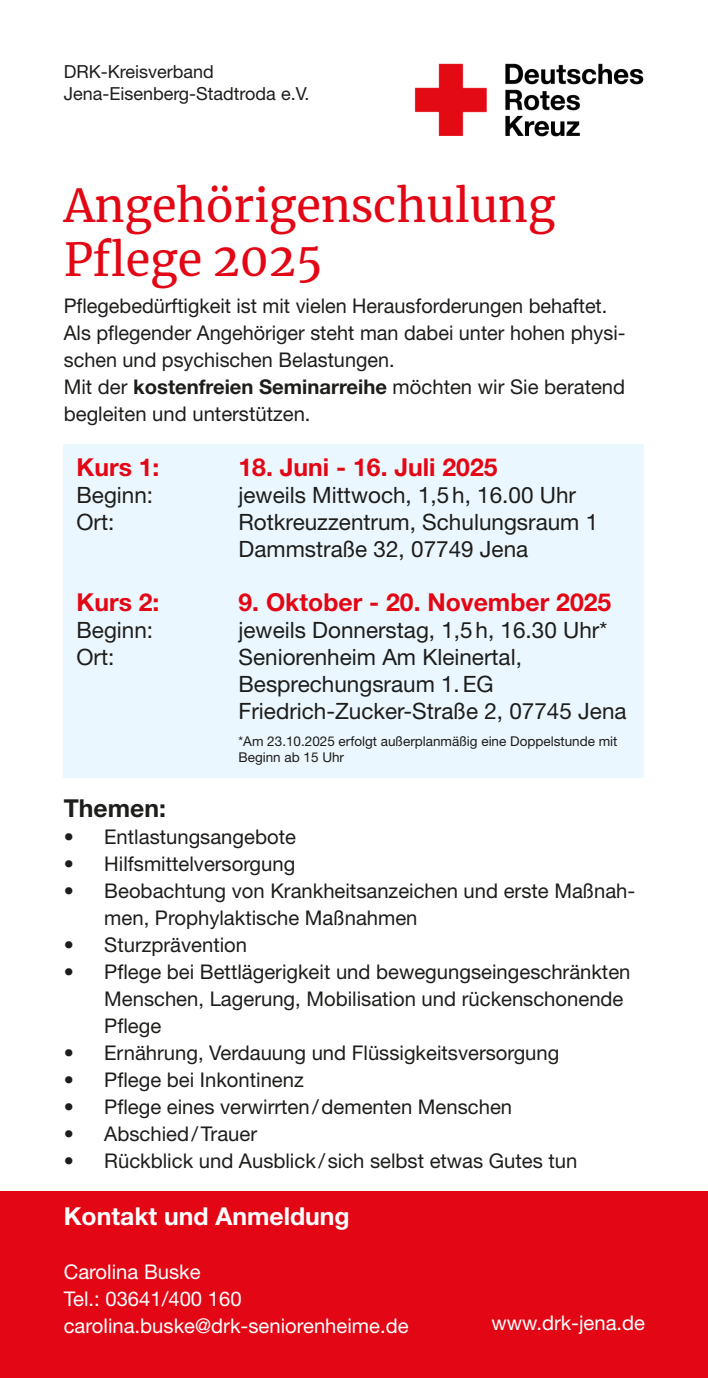
<style>
.page{position:relative;width:708px;height:1378px;background:#fff}
.page>*{position:absolute;margin:0;border:0;box-sizing:border-box;transform-origin:0 0}
.t1{font:45px/54px "Merriweather";color:#e30614}
.t2{font:700 24.75px "Helvetica Neue";color:#e30614}
.t3{font:700 24.75px "Helvetica Neue";color:#fff}
.t4{font:700 24.75px "Helvetica Neue";color:#1d1d1b}
.t5{font:22.5px/27px "Helvetica Neue";color:#1d1d1b}
.t6{font:20.25px/27px "Helvetica Neue";color:#1d1d1b}
.t7{font:20.25px/27px "Helvetica Neue";color:#fff}
.t8{font:18px/21.6px "Helvetica Neue";color:#1d1d1b}
.t9{font:13.5px/16.2px "Helvetica Neue";color:#1d1d1b}
.s1{font-weight:700}
</style>
<div class="page">
<img style="left:414px;top:63px;width:230px;height:74px">
<div style="left:64px;top:444px;width:580px;height:333px;background:#ebf7fe"></div>
<div style="left:0;top:1191px;width:708px;height:187px;background:#e30614"></div>
<p class="t8" style="left:64px;top:61px;width:247px">DRK-Kreisverband<br>Jena-Eisenberg-Stadtroda e.V.</p>
<h1 class="t1" style="left:64px;top:177px;width:493px">Angehörigenschulung<br>Pflege 2025</h1>
<p class="t6" style="left:64px;top:292px;width:563px">Pflegebedürftigkeit ist mit vielen Herausforderungen behaftet.<br>Als pflegender Angehöriger steht man dabei unter hohen physi&shy;schen und psychischen Belastungen.<br>Mit der <span class="s1">kostenfreien Seminarreihe</span> möchten wir Sie beratend begleiten und unterstützen.</p>
<p class="t2" style="left:77px;top:452px;width:84px">Kurs 1:</p>
<p class="t2" style="left:239px;top:452px;width:261px">18. Juni - 16. Juli 2025</p>
<p class="t5" style="left:77px;top:481px;width:78px">Beginn:</p>
<p class="t5" style="left:239px;top:481px;width:339px">jeweils Mittwoch, 1,5h, 16.00 Uhr</p>
<p class="t5" style="left:77px;top:508px;width:39px">Ort:</p>
<p class="t5" style="left:239px;top:508px;width:361px">Rotkreuzzentrum, Schulungsraum 1<br>Dammstraße 32, 07749 Jena</p>
<p class="t2" style="left:77px;top:587px;width:84px">Kurs 2:</p>
<p class="t2" style="left:239px;top:587px;width:374px">9. Oktober - 20. November 2025</p>
<p class="t5" style="left:77px;top:616px;width:78px">Beginn:</p>
<p class="t5" style="left:239px;top:616px;width:370px">jeweils Donnerstag, 1,5h, 16.30 Uhr*</p>
<p class="t5" style="left:77px;top:643px;width:39px">Ort:</p>
<p class="t5" style="left:239px;top:643px;width:390px">Seniorenheim Am Kleinertal,<br>Besprechungsraum 1.EG<br>Friedrich-Zucker-Straße 2, 07745 Jena</p>
<p class="t9" style="left:239px;top:733px;width:380px">*Am 23.10.2025 erfolgt außerplanmäßig eine Doppelstunde mit<br>Beginn ab 15 Uhr</p>
<p class="t4" style="left:64px;top:793px;width:104px">Themen:</p>
<p class="t6" style="left:64px;top:823px;width:234px">• Entlastungsangebote</p>
<p class="t6" style="left:64px;top:850px;width:233px">• Hilfsmittelversorgung</p>
<p class="t6" style="left:104px;top:877px;width:533px;text-indent:-40px">• Beobachtung von Krankheitsanzeichen und erste Maßnah&shy;men, Prophylaktische Maßnahmen</p>
<p class="t6" style="left:64px;top:931px;width:185px">• Sturzprävention</p>
<p class="t6" style="left:104px;top:958px;width:528px;text-indent:-40px">• Pflege bei Bettlägerigkeit und bewegungseingeschränkten<br>Menschen, Lagerung, Mobilisation und rückenschonende<br>Pflege</p>
<p class="t6" style="left:64px;top:1039px;width:497px">• Ernährung, Verdauung und Flüssigkeitsversorgung</p>
<p class="t6" style="left:64px;top:1066px;width:242px">• Pflege bei Inkontinenz</p>
<p class="t6" style="left:64px;top:1093px;width:450px">• Pflege eines verwirrten/dementen Menschen</p>
<p class="t6" style="left:64px;top:1120px;width:195px">• Abschied/Trauer</p>
<p class="t6" style="left:64px;top:1147px;width:515px">• Rückblick und Ausblick/ sich selbst etwas Gutes tun</p>
<p class="t3" style="left:64px;top:1201px;width:287px">Kontakt und Anmeldung</p>
<p class="t7" style="left:64px;top:1258px;width:346px">Carolina Buske<br>Tel.: 03641/400 160 carolina.buske@drk-seniorenheime.de</p>
<p class="t7" style="left:491px;top:1309px;width:155px">www.drk-jena.de</p>
</div>
